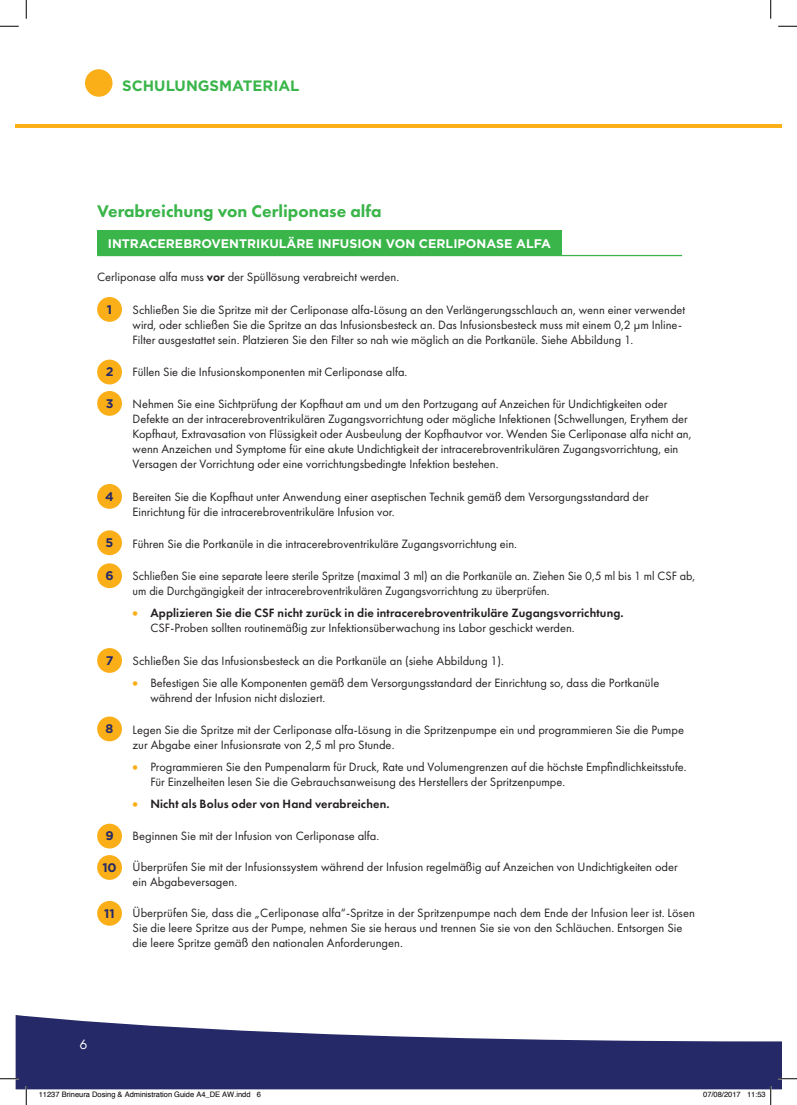
<style>
.page{position:relative;width:797px;height:1105px;background:#fff}
.page>*{position:absolute;margin:0;border:0;box-sizing:border-box;transform-origin:0 0}
.t1{font:800 17.5px "Futura PT";color:#3ab54a}
.t2{font:700 15px "Gotham";color:#3ab54a}
.t3{font:14.12px "Futura PT";color:#fff}
.t4{font:12.5px/15px "Futura PT";color:#231f20}
.t5{font:600 12.5px/15px "Futura PT";letter-spacing:.01em;color:#231f20}
.t6{font:700 12.5px "Gotham";color:#fff}
.t7{font:700 12.5px "Gotham";color:#262967}
.t8{font:7.5px "Helvetica";color:#000}
.s1{font-weight:600}
.s2{font-weight:800;font-size:16.25px;color:#faaf18}
.s3{font-weight:400}
</style>
<div class="page">
<div style="left:97px;top:230px;width:464px;height:25px;background:#3ab54a"></div>
<hr style="left:97px;top:255px;width:585px;height:1px;background:#3ab54a">
<div style="left:97px;top:297px;width:25px;height:25px;background:#faaf18;border-radius:50%"></div>
<div style="left:97px;top:360px;width:25px;height:24px;background:#faaf18;border-radius:50%"></div>
<div style="left:97px;top:391px;width:25px;height:25px;background:#faaf18;border-radius:50%"></div>
<div style="left:97px;top:484px;width:25px;height:25px;background:#faaf18;border-radius:50%"></div>
<div style="left:97px;top:530px;width:25px;height:25px;background:#faaf18;border-radius:50%"></div>
<div style="left:97px;top:563px;width:25px;height:25px;background:#faaf18;border-radius:50%"></div>
<div style="left:97px;top:648px;width:25px;height:25px;background:#faaf18;border-radius:50%"></div>
<div style="left:97px;top:716px;width:25px;height:25px;background:#faaf18;border-radius:50%"></div>
<div style="left:97px;top:824px;width:25px;height:24px;background:#faaf18;border-radius:50%"></div>
<div style="left:97px;top:855px;width:25px;height:25px;background:#faaf18;border-radius:50%"></div>
<div style="left:97px;top:901px;width:25px;height:25px;background:#faaf18;border-radius:50%"></div>
<hr style="left:16px;top:124px;width:765px;height:4px;background:#faaf18">
<div style="left:85px;top:69px;width:27px;height:28px;background:#faaf18;border-radius:50%"></div>
<svg style="left:16px;top:1015px;width:765px;height:74px;fill:#262967"></svg>
<svg style="left:0;top:25px;width:19px;height:2px"></svg>
<svg style="left:778px;top:25px;width:19px;height:2px"></svg>
<svg style="left:0;top:1078px;width:19px;height:1px"></svg>
<svg style="left:778px;top:1078px;width:19px;height:1px"></svg>
<svg style="left:25px;top:0;width:2px;height:19px"></svg>
<svg style="left:25px;top:1086px;width:2px;height:19px"></svg>
<svg style="left:770px;top:0;width:1px;height:19px"></svg>
<svg style="left:747px;top:1086px;width:24px;height:19px"></svg>
<p class="t2" style="left:122px;top:76px;width:179px">SCHULUNGSMATERIAL</p>
<h1 class="t1" style="left:97px;top:200px;width:286px">Verabreichung von Cerliponase alfa</h1>
<p class="t6" style="left:108px;top:236px;width:445px">INTRACEREBROVENTRIKULÄRE INFUSION VON CERLIPONASE ALFA</p>
<p class="t4" style="left:97px;top:269px;width:303px">Cerliponase alfa muss <span class="s1">vor</span> der Spüllösung verabreicht werden.</p>
<p class="t7" style="left:107px;top:301px;width:7px">1</p>
<p class="t4" style="left:133px;top:302px;width:554px">Schließen Sie die Spritze mit der Cerliponase alfa-Lösung an den Verlängerungsschlauch an, wenn einer verwendet wird, oder schließen Sie die Spritze an das Infusionsbesteck an. Das Infusionsbesteck muss mit einem 0,2 µm Inline-<br>Filter ausgestattet sein. Platzieren Sie den Filter so nah wie möglich an die Portkanüle. Siehe Abbildung 1.</p>
<p class="t7" style="left:106px;top:364px;width:9px">2</p>
<p class="t4" style="left:133px;top:365px;width:276px">Füllen Sie die Infusionskomponenten mit Cerliponase alfa.</p>
<p class="t7" style="left:106px;top:395px;width:9px">3</p>
<p class="t4" style="left:133px;top:396px;width:560px">Nehmen Sie eine Sichtprüfung der Kopfhaut am und um den Portzugang auf Anzeichen für Undichtigkeiten oder Defekte an der intracerebroventrikulären Zugangsvorrichtung oder mögliche Infektionen (Schwellungen, Erythem der Kopfhaut, Extravasation von Flüssigkeit oder Ausbeulung der Kopfhautvor vor. Wenden Sie Cerliponase alfa nicht an, wenn Anzeichen und Symptome für eine akute Undichtigkeit der intracerebroventrikulären Zugangsvorrichtung, ein Versagen der Vorrichtung oder eine vorrichtungsbedingte Infektion bestehen.</p>
<p class="t7" style="left:105px;top:488px;width:10px">4</p>
<p class="t4" style="left:133px;top:489px;width:517px">Bereiten Sie die Kopfhaut unter Anwendung einer aseptischen Technik gemäß dem Versorgungsstandard der<br>Einrichtung für die intracerebroventrikuläre Infusion vor.</p>
<p class="t7" style="left:106px;top:534px;width:9px">5</p>
<p class="t4" style="left:133px;top:536px;width:386px">Führen Sie die Portkanüle in die intracerebroventrikuläre Zugangsvorrichtung ein.</p>
<p class="t7" style="left:105px;top:567px;width:10px">6</p>
<p class="t4" style="left:133px;top:568px;width:564px">Schließen Sie eine separate leere sterile Spritze (maximal 3 ml) an die Portkanüle an. Ziehen Sie 0,5 ml bis 1 ml CSF ab, um die Durchgängigkeit der intracerebroventrikulären Zugangsvorrichtung zu überprüfen.</p>
<p class="t5" style="left:150px;top:605px;width:475px;text-indent:-23px"><span class="s2">•</span> Applizieren Sie die CSF nicht zurück in die intracerebroventrikuläre Zugangsvorrichtung.<br><span class="s3">CSF-Proben sollten routinemäßig zur Infektionsüberwachung ins Labor geschickt werden.</span></p>
<p class="t7" style="left:106px;top:652px;width:9px">7</p>
<p class="t4" style="left:133px;top:653px;width:373px">Schließen Sie das Infusionsbesteck an die Portkanüle an (siehe Abbildung 1).</p>
<p class="t4" style="left:150px;top:675px;width:510px;text-indent:-23px"><span class="s2">•</span> Befestigen Sie alle Komponenten gemäß dem Versorgungsstandard der Einrichtung so, dass die Portkanüle während der Infusion nicht disloziert.</p>
<p class="t7" style="left:106px;top:721px;width:9px">8</p>
<p class="t4" style="left:133px;top:722px;width:553px">Legen Sie die Spritze mit der Cerliponase alfa-Lösung in die Spritzenpumpe ein und programmieren Sie die Pumpe zur Abgabe einer Infusionsrate von 2,5 ml pro Stunde.</p>
<p class="t4" style="left:150px;top:759px;width:538px;text-indent:-23px"><span class="s2">•</span> Programmieren Sie den Pumpenalarm für Druck, Rate und Volumengrenzen auf die höchste Empfindlichkeitsstufe.<br>Für Einzelheiten lesen Sie die Gebrauchsanweisung des Herstellers der Spritzenpumpe.</p>
<p class="t5" style="left:127px;top:796px;width:264px"><span class="s2">•</span> Nicht als Bolus oder von Hand verabreichen.</p>
<p class="t7" style="left:105px;top:828px;width:10px">9</p>
<p class="t4" style="left:133px;top:829px;width:248px">Beginnen Sie mit der Infusion von Cerliponase alfa.</p>
<p class="t7" style="left:102px;top:859px;width:16px">10</p>
<p class="t4" style="left:133px;top:860px;width:547px">Überprüfen Sie mit der Infusionssystem während der Infusion regelmäßig auf Anzeichen von Undichtigkeiten oder ein Abgabeversagen.</p>
<p class="t7" style="left:104px;top:905px;width:12px">11</p>
<p class="t4" style="left:133px;top:905px;width:564px">Überprüfen Sie, dass die „Cerliponase alfa“-Spritze in der Spritzenpumpe nach dem Ende der Infusion leer ist. Lösen<br>Sie die leere Spritze aus der Pumpe, nehmen Sie sie heraus und trennen Sie sie von den Schläuchen. Entsorgen Sie die leere Spritze gemäß den nationalen Anforderungen.</p>
<p class="t3" style="left:79px;top:1036px;width:10px">6</p>
<p class="t8" style="left:39px;top:1089px;width:224px">11237 Brineura Dosing &amp; Administration Guide A4_DE AW.indd 6</p>
<p class="t8" style="left:703px;top:1089px;width:64px">07/08/2017 11:53</p>
</div>
